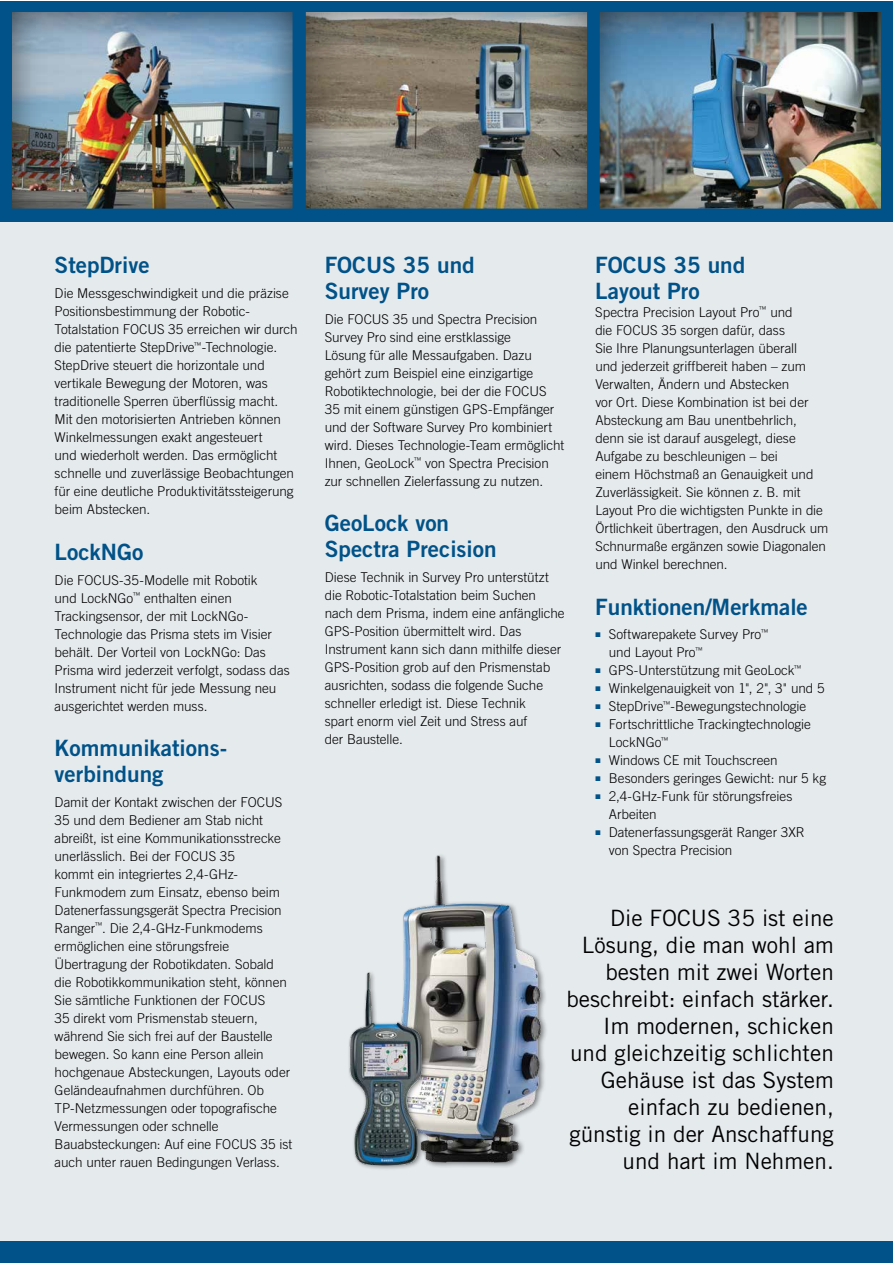
<style>
.page{position:relative;width:893px;height:1263px;background:#fff}
.page>*{position:absolute;margin:0;border:0;box-sizing:border-box;transform-origin:0 0}
.t1{font:22.5px/27px "Trade Gothic LT Std";color:#000;text-align:right}
.t2{font:22.5px/25.5px "Trade Gothic LT Std Bd 2";color:#005288}
.t3{font:300 13.5px/18px "Trade Gothic LT Std";letter-spacing:-.005em;color:#000}
.s1{color:#005288}
</style>
<div class="page">
<div style="left:0;top:214px;width:892px;height:1049px;background:#e5eaed"></div>
<div style="left:0;top:1241px;width:892px;height:22px;background:#005288"></div>
<img style="left:0;top:1px;width:311px;height:221px">
<svg style="left:294px;top:1px;width:294px;height:220px;background:#6e7673"></svg>
<img style="left:588px;top:1px;width:304px;height:220px">
<img style="left:403px;top:855px;width:143px;height:312px">
<img style="left:349px;top:959px;width:91px;height:210px">
<h1 class="t2" style="left:55px;top:252px;width:96px">StepDrive</h1>
<p class="t3" style="left:55px;top:284px;width:245px">Die Messgeschwindigkeit und die präzise Positionsbestimmung der Robotic-Totalstation FOCUS 35 erreichen wir durch die patentierte StepDrive<sup>™</sup>-Technologie.<br>StepDrive steuert die horizontale und vertikale Bewegung der Motoren, was traditionelle Sperren überflüssig macht.<br>Mit den motorisierten Antrieben können Winkelmessungen exakt angesteuert<br>und wiederholt werden. Das ermöglicht schnelle und zuverlässige Beobachtungen für eine deutliche Produktivitätssteigerung beim Abstecken.</p>
<h1 class="t2" style="left:55px;top:539px;width:90px">LockNGo</h1>
<p class="t3" style="left:55px;top:571px;width:237px">Die FOCUS-35-Modelle mit Robotik<br>und LockNGo<sup>™</sup> enthalten einen Trackingsensor, der mit LockNGo-Technologie das Prisma stets im Visier behält. Der Vorteil von LockNGo: Das Prisma wird jederzeit verfolgt, sodass das Instrument nicht für jede Messung neu ausgerichtet werden muss.</p>
<h1 class="t2" style="left:55px;top:735px;width:174px">Kommunikations&shy;verbindung</h1>
<p class="t3" style="left:55px;top:793px;width:239px">Damit der Kontakt zwischen der FOCUS 35 und dem Bediener am Stab nicht abreißt, ist eine Kommunikationsstrecke unerlässlich. Bei der FOCUS 35<br>kommt ein integriertes 2,4-GHz-Funkmodem zum Einsatz, ebenso beim Datenerfassungsgerät Spectra Precision Ranger<sup>™</sup>. Die 2,4-GHz-Funkmodems ermöglichen eine störungsfreie Übertragung der Robotikdaten. Sobald die Robotikkommunikation steht, können Sie sämtliche Funktionen der FOCUS<br>35 direkt vom Prismenstab steuern, während Sie sich frei auf der Baustelle bewegen. So kann eine Person allein hochgenaue Absteckungen, Layouts oder Geländeaufnahmen durchführen. Ob TP-Netzmessungen oder topografische Vermessungen oder schnelle Bauabsteckungen: Auf eine FOCUS 35 ist auch unter rauen Bedingungen Verlass.</p>
<h1 class="t2" style="left:325px;top:252px;width:152px">FOCUS 35 und<br>Survey Pro</h1>
<p class="t3" style="left:325px;top:310px;width:241px">Die FOCUS 35 und Spectra Precision Survey Pro sind eine erstklassige<br>Lösung für alle Messaufgaben. Dazu gehört zum Beispiel eine einzigartige Robotiktechnologie, bei der die FOCUS 35 mit einem günstigen GPS-Empfänger und der Software Survey Pro kombiniert wird. Dieses Technologie-Team ermöglicht Ihnen, GeoLock<sup>™</sup> von Spectra Precision zur schnellen Zielerfassung zu nutzen.</p>
<h1 class="t2" style="left:325px;top:510px;width:173px">GeoLock von<br>Spectra Precision</h1>
<p class="t3" style="left:325px;top:568px;width:241px">Diese Technik in Survey Pro unterstützt die Robotic-Totalstation beim Suchen nach dem Prisma, indem eine anfängliche GPS-Position übermittelt wird. Das Instrument kann sich dann mithilfe dieser GPS-Position grob auf den Prismenstab ausrichten, sodass die folgende Suche schneller erledigt ist. Diese Technik<br>spart enorm viel Zeit und Stress auf<br>der Baustelle.</p>
<h1 class="t2" style="left:595px;top:252px;width:152px">FOCUS 35 und<br>Layout Pro</h1>
<p class="t3" style="left:595px;top:303px;width:235px">Spectra Precision Layout Pro<sup>™</sup> und<br>die FOCUS 35 sorgen dafür, dass<br>Sie Ihre Planungsunterlagen überall<br>und jederzeit griffbereit haben – zum Verwalten, Ändern und Abstecken<br>vor Ort. Diese Kombination ist bei der Absteckung am Bau unentbehrlich, denn sie ist darauf ausgelegt, diese Aufgabe zu beschleunigen – bei<br>einem Höchstmaß an Genauigkeit und Zuverlässigkeit. Sie können z. B. mit Layout Pro die wichtigsten Punkte in die Örtlichkeit übertragen, den Ausdruck um Schnurmaße ergänzen sowie Diagonalen und Winkel berechnen.</p>
<h1 class="t2" style="left:595px;top:593px;width:214px">Funktionen/Merkmale</h1>
<p class="t3" style="left:609px;top:625px;width:161px;text-indent:-14px"><span class="s1">■</span> Softwarepakete Survey Pro<sup>™ </sup>und Layout Pro<sup>™</sup></p>
<p class="t3" style="left:595px;top:661px;width:208px"><span class="s1">■</span> GPS-Unterstützung mit GeoLock<sup>™</sup></p>
<p class="t3" style="left:595px;top:679px;width:231px"><span class="s1">■</span> Winkelgenauigkeit von 1", 2", 3" und 5</p>
<p class="t3" style="left:595px;top:697px;width:212px"><span class="s1">■</span> StepDrive<sup>™</sup>-Bewegungstechnologie</p>
<p class="t3" style="left:609px;top:715px;width:204px;text-indent:-13px"><span class="s1">■</span> Fortschrittliche Trackingtechnologie<br>LockNGo<sup>™</sup></p>
<p class="t3" style="left:595px;top:751px;width:184px"><span class="s1">■</span> Windows CE mit Touchscreen</p>
<p class="t3" style="left:595px;top:769px;width:232px"><span class="s1">■</span> Besonders geringes Gewicht: nur 5 kg</p>
<p class="t3" style="left:609px;top:787px;width:185px;text-indent:-13px"><span class="s1">■</span> 2,4-GHz-Funk für störungsfreies<br>Arbeiten</p>
<p class="t3" style="left:609px;top:823px;width:198px;text-indent:-13px"><span class="s1">■</span> Datenerfassungsgerät Ranger 3XR von Spectra Precision</p>
<p class="t1" style="left:566px;top:904px;width:269px">Die FOCUS 35 ist eine<br>Lösung, die man wohl am besten mit zwei Worten beschreibt: einfach stärker.<br>Im modernen, schicken und gleichzeitig schlichten<br>Gehäuse ist das System einfach zu bedienen, günstig in der Anschaffung und hart im Nehmen.</p>
</div>
